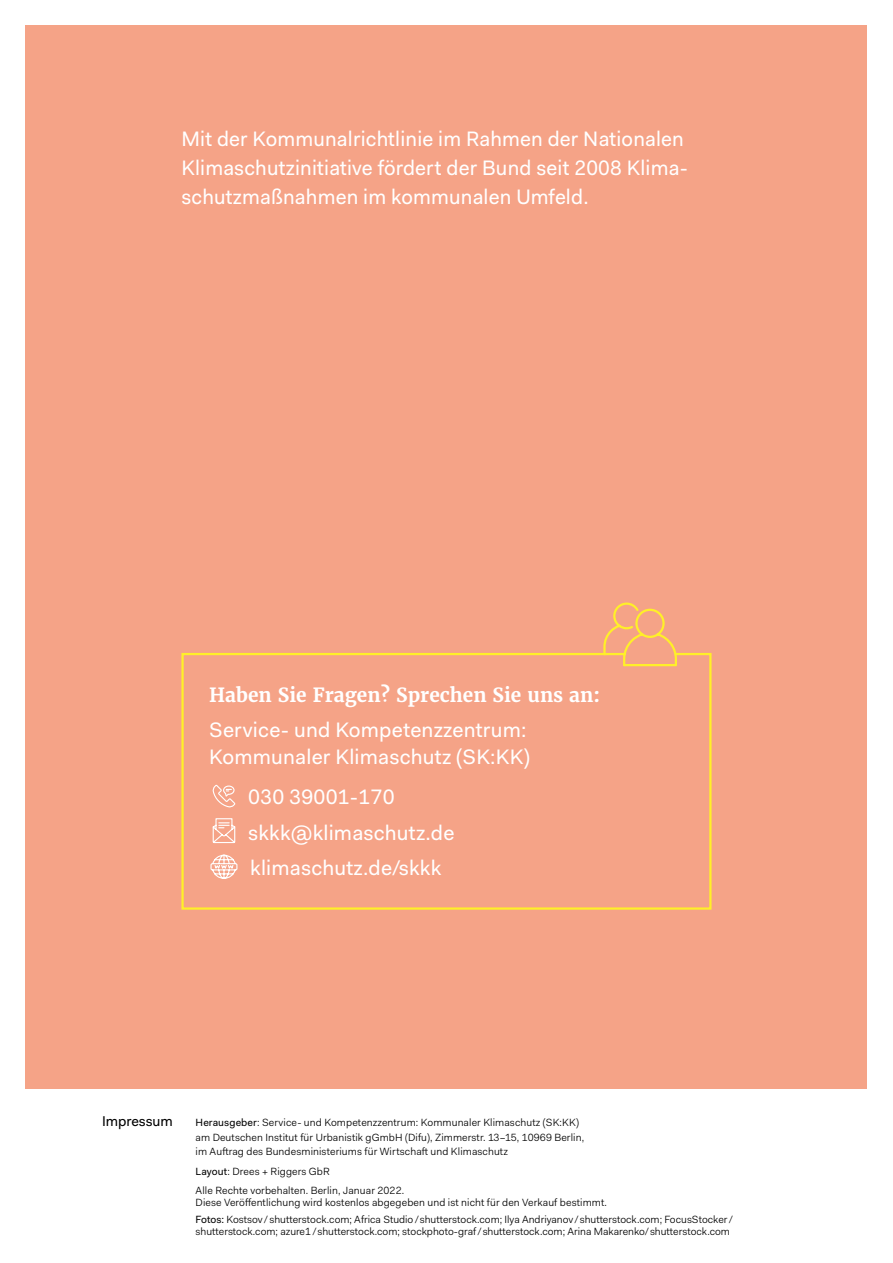
<style>
.page{position:relative;width:893px;height:1263px;background:#fff}
.page>*{position:absolute;margin:0;border:0;box-sizing:border-box;transform-origin:0 0}
.Headline_2{font:21px/29.2px "Fakt";letter-spacing:.01em;color:#fff}
.Headline_2-2{font:700 19.5px "Merriweather";color:#fff}
.Infokasten{font:14.25px "Fakt";color:#000}
.Mengentext{font:10.5px/14.7px "Fakt Blond";letter-spacing:.01em;color:#000}
.s1{font-family:"Fakt"}
</style>
<div class="page">
<div style="left:26px;top:26px;width:841px;height:1063px;background:#f5a387"></div>
<svg style="left:181px;top:653px;width:531px;height:257px"></svg>
<svg style="left:602px;top:602px;width:76px;height:65px"></svg>
<svg style="left:210px;top:854px;width:28px;height:25px"></svg>
<svg style="left:212px;top:818px;width:24px;height:26px"></svg>
<svg style="left:213px;top:784px;width:23px;height:24px"></svg>
<p class="Headline_2" style="left:181px;top:124px;width:508px">Mit der Kommunalrichtlinie im Rahmen der Nationalen<br>Klimaschutzinitiative fördert der Bund seit 2008 Klima&shy;schutzmaßnahmen im kommunalen Umfeld.</p>
<p class="Headline_2-2" style="left:209px;top:682px;width:392px">Haben Sie Fragen? Sprechen Sie uns an:</p>
<p class="Headline_2" style="left:209px;top:716px;width:322px;line-height:27px">Service- und Kompetenzzentrum:<br>Kommunaler Klimaschutz (SK:KK)</p>
<p class="Headline_2" style="left:248px;top:782px;width:148px">030 39001-170</p>
<p class="Headline_2" style="left:248px;top:817px;width:208px">skkk@klimaschutz.de</p>
<p class="Headline_2" style="left:250px;top:853px;width:193px">klimaschutz.de/skkk</p>
<p class="Infokasten" style="left:102px;top:1111px;width:72px">Impressum</p>
<p class="Mengentext" style="left:196px;top:1115px;width:390px"><span class="s1">Herausgeber</span>: Service- und Kompetenzzentrum: Kommunaler Klimaschutz (SK:KK) am Deutschen Institut für Urbanistik gGmbH (Difu), Zimmerstr. 13–15, 10969 Berlin, im Auftrag des Bundesministeriums für Wirtschaft und Klimaschutz</p>
<p class="Mengentext" style="left:196px;top:1164px;width:136px"><span class="s1">Layout</span>: Drees + Riggers GbR</p>
<p class="Mengentext" style="left:196px;top:1184px;width:413px;line-height:12px">Alle Rechte vorbehalten. Berlin, Januar 2022.<br>Diese Veröffentlichung wird kostenlos abgegeben und ist nicht für den Verkauf bestimmt.</p>
<p class="Mengentext" style="left:196px;top:1214px;width:539px;line-height:12px"><span class="s1">Fotos:</span> Kostsov / shutterstock.com; Africa Studio/shutterstock.com; Ilya Andriyanov /shutterstock.com; FocusStocker / shutterstock.com; azure1/shutterstock.com; stockphoto-graf /shutterstock.com; Arina Makarenko/shutterstock.com</p>
</div>
